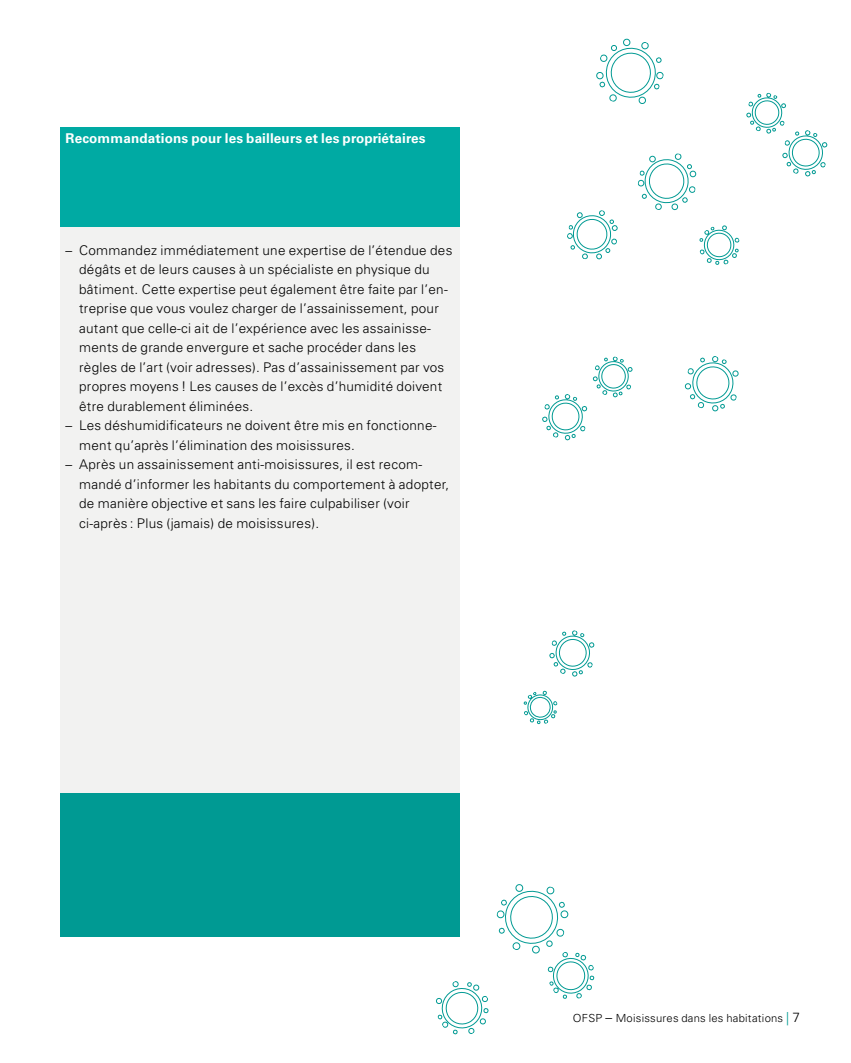
<style>
.page{position:relative;width:851px;height:1063px;background:#fff}
.page>*{position:absolute;margin:0;border:0;box-sizing:border-box;transform-origin:0 0}
._08_Tabellentitel{font:700 13.5px "Univers LT Std";letter-spacing:.01em;color:#fff}
._12_Tabellenaufzaehl{font:300 13.35px/19.5px "Univers LT Std";letter-spacing:.02em;color:#000}
.t1{font:300 11.1px "Univers LT Std";letter-spacing:.02em;color:#000}
.s1{font-size:13.35px}
.s2{font-size:13.35px;color:#009a93}
</style>
<div class="page">
<svg style="left:436px;top:981px;width:52px;height:53px"></svg>
<svg style="left:496px;top:884px;width:98px;height:115px"></svg>
<svg style="left:524px;top:691px;width:33px;height:33px"></svg>
<svg style="left:567px;top:210px;width:51px;height:50px"></svg>
<svg style="left:549px;top:630px;width:45px;height:47px"></svg>
<svg style="left:637px;top:153px;width:59px;height:58px"></svg>
<svg style="left:746px;top:93px;width:81px;height:84px"></svg>
<svg style="left:596px;top:38px;width:67px;height:66px"></svg>
<svg style="left:542px;top:356px;width:90px;height:85px"></svg>
<svg style="left:699px;top:225px;width:40px;height:40px"></svg>
<svg style="left:684px;top:356px;width:55px;height:56px"></svg>
<div style="left:60px;top:128px;width:399px;height:99px;background:#00aaa3"></div>
<div style="left:60px;top:227px;width:399px;height:566px;background:#f2f2f1"></div>
<div style="left:60px;top:793px;width:399px;height:144px;background:#009a93"></div>
<p class="_08_Tabellentitel" style="left:66px;top:131px;width:361px">Recommandations pour les bailleurs et les propriétaires</p>
<p class="_12_Tabellenaufzaehl" style="left:79px;top:240px;width:375px;text-indent:-14px">– Commandez immédiatement une expertise de l’étendue des dégâts et de leurs causes à un spécialiste en physique du bâtiment. Cette expertise peut également être faite par l’en&shy;treprise que vous voulez charger de l’assainissement, pour autant que celle-ci ait de l’expérience avec les assainisse&shy;ments de grande envergure et sache procéder dans les règles de l’art (voir adresses). Pas d’assainissement par vos propres moyens ! Les causes de l’excès d’humidité doivent être durablement éliminées.</p>
<p class="_12_Tabellenaufzaehl" style="left:79px;top:416px;width:359px;text-indent:-14px">– Les déshumidificateurs ne doivent être mis en fonctionne&shy;ment qu’après l’élimination des moisissures.</p>
<p class="_12_Tabellenaufzaehl" style="left:79px;top:455px;width:371px;text-indent:-14px">– Après un assainissement anti-moisissures, il est recom&shy;mandé d’informer les habitants du comportement à adopter, de manière objective et sans les faire culpabiliser (voir ci-après : Plus (jamais) de moisissures).</p>
<p class="t1" style="left:572px;top:1011px;width:228px">OFSP <span class="s1">–</span> Moisissures dans les habitations <span class="s2">|</span> <span class="s1">7</span></p>
</div>
